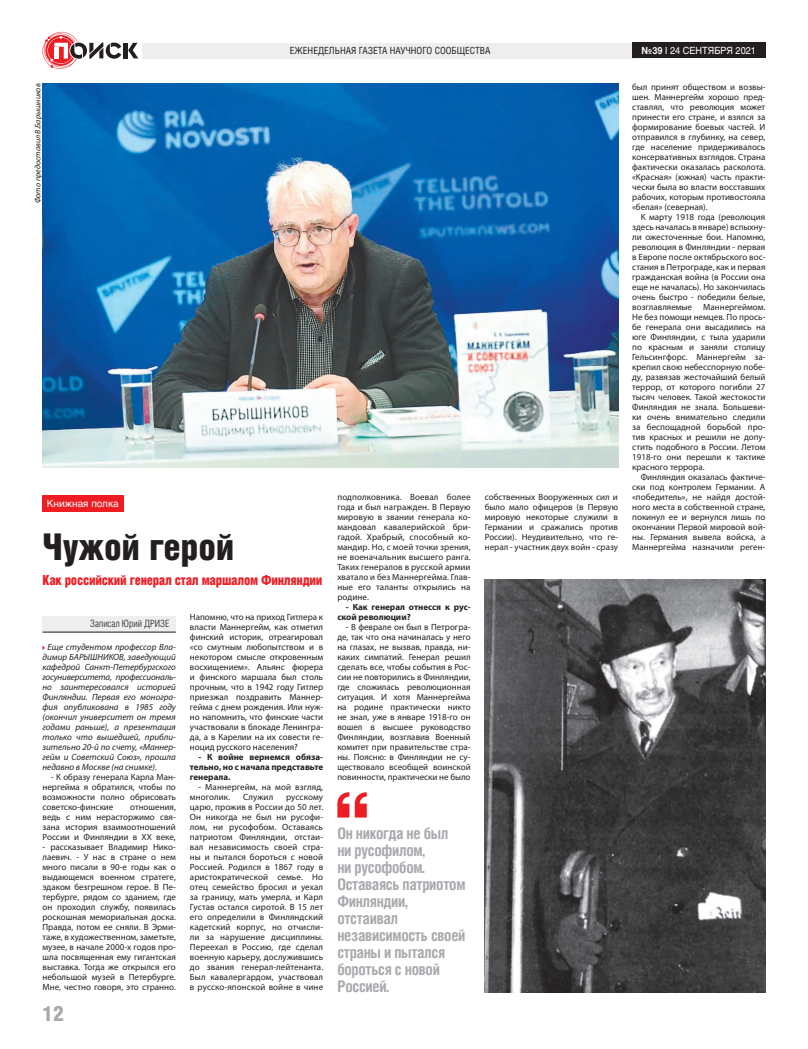
<style>
.page{position:relative;width:808px;height:1049px;background:#fff}
.page>*{position:absolute;margin:0;border:0;box-sizing:border-box;transform-origin:0 0}
.t1{font:37px "Helios Cond Black C";letter-spacing:-.01em;color:#231f20}
.t2{font:21.1px "Helios Cond Black C";color:#a8a9ad}
.t3{font:700 16px/17px "Helios Cond C";letter-spacing:-.02em;color:#a8a9ad}
.t4{font:14px "Helios Cond Black C";letter-spacing:-.02em;color:#ee1d23;scale:.94 1}
.t5{font:10px "Helios Cond Light C";color:#231f20}
.t6{font:10px "Helios C";color:#fff}
.t7{font:9.8px "Helios Cond C";color:#231f20}
.t8{font:9.8px "Helios C";color:#fff;scale:.93 1}
.t9{font:9px/10px "Myriad Pro";color:#231f20;text-align:justify}
.t10{font:italic 9px/10px "Myriad Pro";color:#231f20;text-align:justify}
.t11{font:700 9px/10px "Myriad Pro";color:#231f20}
.t12{font:italic 8px "Myriad Pro";color:#231f20}
.s1{font-weight:700}
.s2{font-weight:700;color:#f2f3f4}
</style>
<div class="page">
<hr style="left:124px;top:43px;width:4px;height:15px;background:#231f20">
<svg style="left:128px;top:43px;width:10px;height:15px"></svg>
<svg style="left:43px;top:32px;width:78px;height:37px"></svg>
<div style="left:142px;top:43px;width:496px;height:16px;background:#eeeeef"></div>
<div style="left:632px;top:43px;width:133px;height:15px;background:#231f20"></div>
<div style="left:43px;top:496px;width:81px;height:16px;background:#ee1d23"></div>
<div style="left:43px;top:616px;width:133px;height:16px;background:#eeeeef"></div>
<hr style="left:43px;top:632px;width:133px;height:1px;background:#231f20">
<svg style="left:337px;top:792px;width:30px;height:25px"></svg>
<img style="left:485px;top:580px;width:280px;height:412px">
<img style="left:43px;top:84px;width:575px;height:383px">
<p class="t7" style="left:290px;top:45px;width:202px">ЕЖЕНЕДЕЛЬНАЯ ГАЗЕТА НАУЧНОГО СООБЩЕСТВА</p>
<p class="t8" style="left:641px;top:44px;width:125px"><span class="s1">№</span><span class="s2">39</span> I 24 СЕНТЯБРЯ 2021</p>
<p class="t12" style="left:33px;top:203px;width:121px;rotate:-90deg">Фото предоставил В.Барышников</p>
<p class="t6" style="left:47px;top:497px;width:73px">Книжная полка</p>
<h1 class="t1" style="left:43px;top:526px;width:193px">Чужой герой</h1>
<h3 class="t4" style="left:43px;top:572px;width:299px">Как российский генерал стал маршалом Финляндии</h3>
<p class="t5" style="left:90px;top:618px;width:81px">Записал Юрий ДРИЗЕ</p>
<p class="t10" style="left:43px;top:642px;width:135px;text-indent:5px">Еще студентом профессор Вла&shy;димир БАРЫШНИКОВ, заведующий кафедрой Санкт-Петербургского госуниверситета, профессиональ&shy;но заинтересовался историей Финляндии. Первая его моногра&shy;фия опубликована в 1985 году (окончил университет он тремя годами раньше), а презентация только что вышедшей, прибли&shy;зительно 20-й по счету, «Маннер&shy;гейм и Советский Союз», прошла недавно в Москве (на снимке).</p>
<p class="t9" style="left:43px;top:772px;width:135px;text-indent:9px">- К образу генерала Карла Ман&shy;нергейма я обратился, чтобы по возможности полно обрисовать советско-финские</p>
<p class="t9" style="left:43px;top:802px;width:135px;text-indent:88px">отношения, ведь с ним нерасторжимо свя&shy;зана история взаимоотношений России и Финляндии в ХХ веке,</p>
<p class="t9" style="left:43px;top:842px;width:135px">- рассказывает Владимир Нико&shy;лаевич. - У нас в стране о нем много писали в 90-е годы как о выдающемся военном стратеге, эдаком безгрешном герое. В Пе&shy;тербурге, рядом со зданием, где он проходил службу, появилась роскошная мемориальная доска.<br>Правда, потом ее сняли. В Эрми&shy;таже, в художественном, заметьте, музее, в начале 2000-х годов про&shy;шла посвященная ему гигантская выставка. Тогда же открылся его небольшой музей в Петербурге.<br>Мне, честно говоря, это странно.</p>
<h2 class="t2" style="left:43px;top:1001px;width:23px">12</h2>
<p class="t9" style="left:190px;top:612px;width:135px">Напомню, что на приход Гитлера к власти Маннергейм, как отметил финский историк, отреагировал «со смутным любопытством и в некотором смысле откровенным восхищением». Альянс фюрера и финского маршала был столь прочным, что в 1942 году Гитлер приезжал поздравить Маннер&shy;гейма с днем рождения. Или нуж&shy;но напомнить, что финские части участвовали в блокаде Ленингра&shy;да, а в Карелии на их совести ге&shy;ноцид русского населения?</p>
<p class="t11" style="left:190px;top:752px;width:135px;text-align:justify;text-indent:9px">- К войне вернемся обяза&shy;тельно, но с начала представьте генерала.</p>
<p class="t9" style="left:190px;top:782px;width:135px;text-indent:9px">- Маннергейм, на мой взгляд, многолик.</p>
<p class="t9" style="left:243px;top:792px;width:32px">Служил</p>
<p class="t9" style="left:190px;top:792px;width:135px;text-indent:96px">русскому царю, прожив в России до 50 лет.<br>Он никогда не был ни русофи&shy;лом, ни русофобом. Оставаясь патриотом Финляндии, отстаи&shy;вал независимость своей стра&shy;ны и пытался бороться с новой Россией. Родился в 1867 году в аристократической семье. Но отец семейство бросил и уехал за границу, мать умерла, и Карл Густав остался сиротой. В 15 лет его определили в Финляндский кадетский корпус, но отчисли&shy;ли за нарушение дисциплины.<br>Переехал в Россию, где сделал военную карьеру, дослужившись до звания генерал-лейтенанта.<br>Был кавалергардом, участвовал в русско-японской войне в чине</p>
<p class="t9" style="left:337px;top:492px;width:135px">подполковника. Воевал более года и был награжден. В Первую мировую в звании генерала ко&shy;мандовал кавалерийской бри&shy;гадой. Храбрый, способный ко&shy;мандир. Но, с моей точки зрения, не военачальник высшего ранга.<br>Таких генералов в русской армии хватало и без Маннергейма. Глав&shy;ные его таланты открылись на родине.</p>
<p class="t11" style="left:337px;top:602px;width:135px;text-indent:9px">- Как генерал отнесся к рус&shy;ской революции?</p>
<p class="t9" style="left:337px;top:622px;width:135px;text-indent:9px">- В феврале он был в Петрогра&shy;де, так что она начиналась у него на глазах, не вызвав, правда, ни&shy;каких симпатий. Генерал решил сделать все, чтобы события в Рос&shy;сии не повторились в Финляндии, где сложилась революционная ситуация. И хотя Маннергейма на родине практически никто не знал, уже в январе 1918-го он вошел в высшее руководство Финляндии, возглавив Военный комитет при правительстве стра&shy;ны. Поясню: в Финляндии не су&shy;ществовало всеобщей воинской повинности, практически не было</p>
<h3 class="t3" style="left:337px;top:824px;width:130px">Он никогда не был ни русофилом,<br>ни русофобом.<br>Оставаясь патриотом<br>Финляндии, отстаивал независимость своей страны и пытался бороться с новой<br>Россией.</h3>
<p class="t9" style="left:485px;top:492px;width:135px">собственных Вооруженных сил и было мало офицеров (в Первую мировую некоторые служили в Германии и сражались против России). Неудивительно, что ге&shy;нерал - участник двух войн - сразу</p>
<p class="t9" style="left:632px;top:82px;width:135px">был принят обществом и возвы&shy;шен. Маннергейм хорошо пред&shy;ставлял, что революция может принести его стране, и взялся за формирование боевых частей. И отправился в глубинку, на север, где население придерживалось консервативных взглядов. Страна фактически оказалась расколота. «Красная» (южная) часть практи&shy;чески была во власти восставших рабочих, которым противостояла «белая» (северная).</p>
<p class="t9" style="left:632px;top:212px;width:135px;text-indent:9px">К марту 1918 года (революция здесь началась в январе) вспыхну&shy;ли ожесточенные бои. Напомню, революция в Финляндии - первая в Европе после октябрьского вос&shy;стания в Петрограде, как и первая гражданская война (в России она еще не началась). Но закончилась очень быстро - победили белые, возглавляемые Маннергеймом.<br>Не без помощи немцев. По прось&shy;бе генерала они высадились на юге Финляндии, с тыла ударили по красным и заняли столицу Гельсингфорс. Маннергейм за&shy;крепил свою небесспорную побе&shy;ду, развязав жесточайший белый террор, от которого погибли 27 тысяч человек. Такой жестокости Финляндия не знала. Большеви&shy;ки очень внимательно следили за беспощадной борьбой про&shy;тив красных и решили не допу&shy;стить подобного в России. Летом 1918-го они перешли к тактике красного террора.</p>
<p class="t9" style="left:632px;top:472px;width:135px;text-indent:9px">Финляндия оказалась фактиче&shy;ски под контролем Германии. А «победитель», не найдя достой&shy;ного места в собственной стране, покинул ее и вернулся лишь по окончании Первой мировой вой&shy;ны. Германия вывела войска, а Маннергейма назначили реген-</p>
</div>
